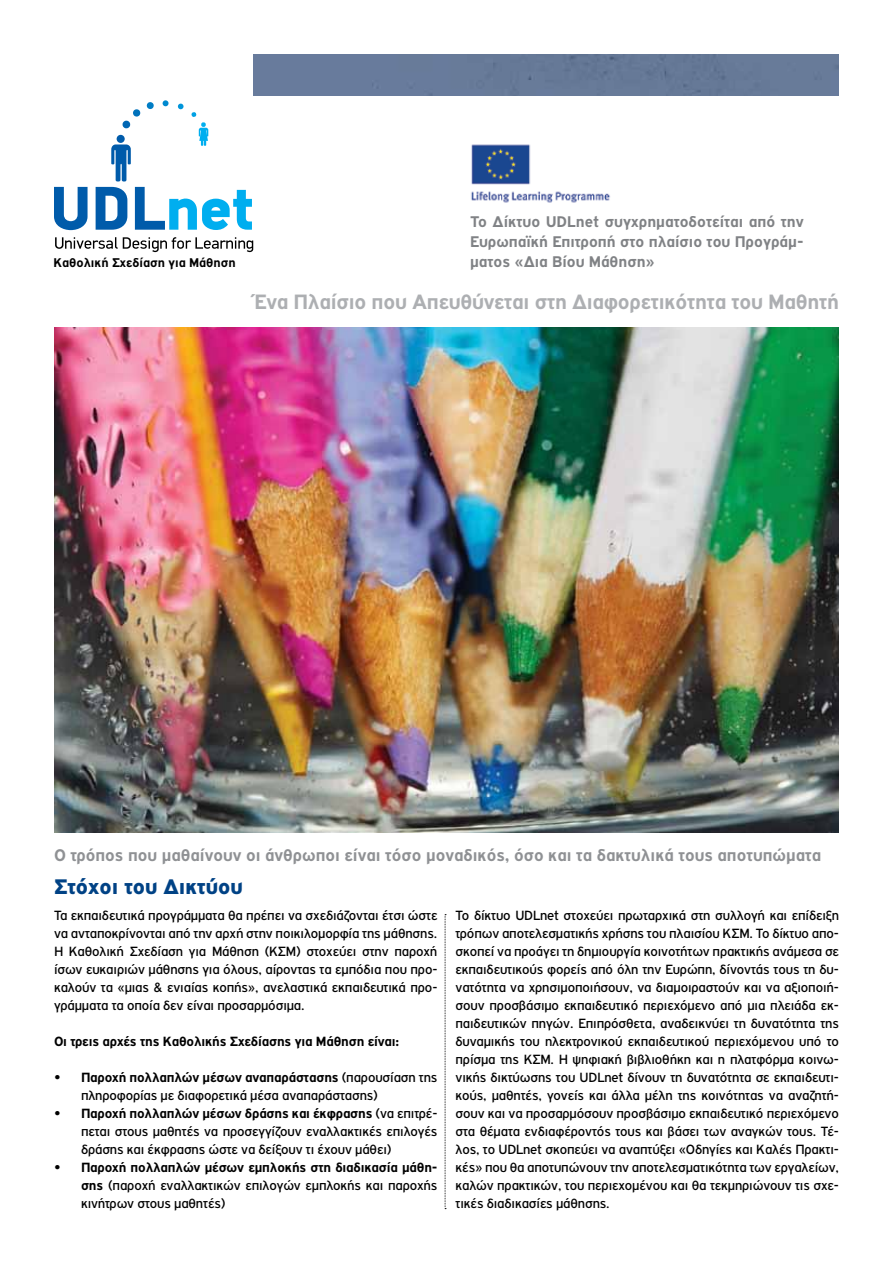
<style>
.page{position:relative;width:893px;height:1263px;background:#fff}
.page>*{position:absolute;margin:0;border:0;box-sizing:border-box;transform-origin:0 0}
.t1{font:900 22.5px "PF Highway Gothic";color:#004285}
.t2{font:700 22.2px "PF Highway Gothic";letter-spacing:-.01em;color:#adafb2}
.t3{font:700 18px "PF Highway Gothic";color:#8f9194}
.t4{font:700 16.5px/19.8px "PF Highway Gothic";color:#808285;text-align:justify}
.t5{font:14.25px/18px "PF Highway Gothic";letter-spacing:-.01em;color:#000;text-align:justify}
.t6{font:700 14.25px "PF Highway Gothic";letter-spacing:-.01em;color:#000}
.t7{font:700 13.5px "PF Highway Gothic";color:#000}
.s1{font-weight:700}
</style>
<div class="page">
<div style="left:253px;top:54px;width:586px;height:41px;background:#687b99"></div>
<img style="left:54px;top:327px;width:785px;height:505px">
<img style="left:471px;top:144px;width:139px;height:59px">
<svg style="left:111px;top:144px;width:20px;height:37px"></svg>
<svg style="left:55px;top:237px;width:198px;height:15px"></svg>
<svg style="left:54px;top:187px;width:34px;height:43px"></svg>
<svg style="left:96px;top:187px;width:31px;height:43px"></svg>
<svg style="left:135px;top:187px;width:117px;height:43px"></svg>
<div style="left:117px;top:135px;width:8px;height:8px;background:#005baa;border-radius:50%"></div>
<svg style="left:122px;top:102px;width:32px;height:27px"></svg>
<svg style="left:162px;top:100px;width:7px;height:7px"></svg>
<svg style="left:178px;top:103px;width:6px;height:6px"></svg>
<svg style="left:191px;top:112px;width:17px;height:34px"></svg>
<svg style="left:445px;top:914px;width:1px;height:295px"></svg>
<p class="t7" style="left:54px;top:255px;width:184px">Καθολική Σχεδίαση για Μάθηση</p>
<p class="t4" style="left:470px;top:212px;width:335px">Το Δίκτυο UDLnet συγχρηματοδοτείται από την Ευρωπαϊκή Επιτροπή στο πλαίσιο του Προγράμ&shy;ματος «Δια Βίου Μάθηση»</p>
<h2 class="t2" style="left:254px;top:290px;width:586px">Ένα Πλαίσιο που Απευθύνεται στη Διαφορετικότητα του Μαθητή</h2>
<p class="t3" style="left:54px;top:845px;width:769px">Ο τρόπος που μαθαίνουν οι άνθρωποι είναι τόσο μοναδικός, όσο και τα δακτυλικά τους αποτυπώματα</p>
<h1 class="t1" style="left:54px;top:874px;width:190px">Στόχοι του Δικτύου</h1>
<p class="t5" style="left:54px;top:906px;width:385px">Τα εκπαιδευτικά προγράμματα θα πρέπει να σχεδιάζονται έτσι ώστε να ανταποκρίνονται από την αρχή στην ποικιλομορφία της μάθησης.<br>Η Καθολική Σχεδίαση για Μάθηση (ΚΣΜ) στοχεύει στην παροχή ίσων ευκαιριών μάθησης για όλους, αίροντας τα εμπόδια που προ&shy;καλούν τα «μιας &amp; ενιαίας κοπής», ανελαστικά εκπαιδευτικά προ&shy;γράμματα τα οποία δεν είναι προσαρμόσιμα.</p>
<p class="t6" style="left:54px;top:1034px;width:347px">Οι τρεις αρχές της Καθολικής Σχεδίασης για Μάθηση είναι:</p>
<p class="t5" style="left:81px;top:1068px;width:358px;text-indent:-27px"><span class="s1">• Παροχή πολλαπλών μέσων αναπαράστασης</span> (παρουσίαση της πληροφορίας με διαφορετικά μέσα αναπαράστασης)</p>
<p class="t5" style="left:81px;top:1104px;width:358px;text-indent:-27px"><span class="s1">• Παροχή πολλαπλών μέσων δράσης και έκφρασης</span> (να επιτρέ&shy;πεται στους μαθητές να προσεγγίζουν εναλλακτικές επιλογές δράσης και έκφρασης ώστε να δείξουν τι έχουν μάθει)</p>
<p class="t5" style="left:81px;top:1158px;width:358px;text-indent:-27px"><span class="s1">• Παροχή πολλαπλών μέσων εμπλοκής στη διαδικασία μάθη&shy;σης</span> (παροχή εναλλακτικών επιλογών εμπλοκής και παροχής κινήτρων στους μαθητές)</p>
<p class="t5" style="left:455px;top:906px;width:385px">Το δίκτυο UDLnet στοχεύει πρωταρχικά στη συλλογή και επίδειξη τρόπων αποτελεσματικής χρήσης του πλαισίου ΚΣΜ. Το δίκτυο απο&shy;σκοπεί να προάγει τη δημιουργία κοινοτήτων πρακτικής ανάμεσα σε εκπαιδευτικούς φορείς από όλη την Ευρώπη, δίνοντάς τους τη δυ&shy;νατότητα να χρησιμοποιήσουν, να διαμοιραστούν και να αξιοποιή&shy;σουν προσβάσιμο εκπαιδευτικό περιεχόμενο από μια πλειάδα εκ&shy;παιδευτικών πηγών. Επιπρόσθετα, αναδεικνύει τη δυνατότητα της δυναμικής του ηλεκτρονικού εκπαιδευτικού περιεχόμενου υπό το πρίσμα της ΚΣΜ. Η ψηφιακή βιβλιοθήκη και η πλατφόρμα κοινω&shy;νικής δικτύωσης του UDLnet δίνουν τη δυνατότητα σε εκπαιδευτι&shy;κούς, μαθητές, γονείς και άλλα μέλη της κοινότητας να αναζητή&shy;σουν και να προσαρμόσουν προσβάσιμο εκπαιδευτικό περιεχόμενο στα θέματα ενδιαφέροντός τους και βάσει των αναγκών τους. Τέ&shy;λος, το UDLnet σκοπεύει να αναπτύξει «Οδηγίες και Καλές Πρακτι&shy;κές» που θα αποτυπώνουν την αποτελεσματικότητα των εργαλείων, καλών πρακτικών, του περιεχομένου και θα τεκμηριώνουν τις σχε&shy;τικές διαδικασίες μάθησης.</p>
</div>
